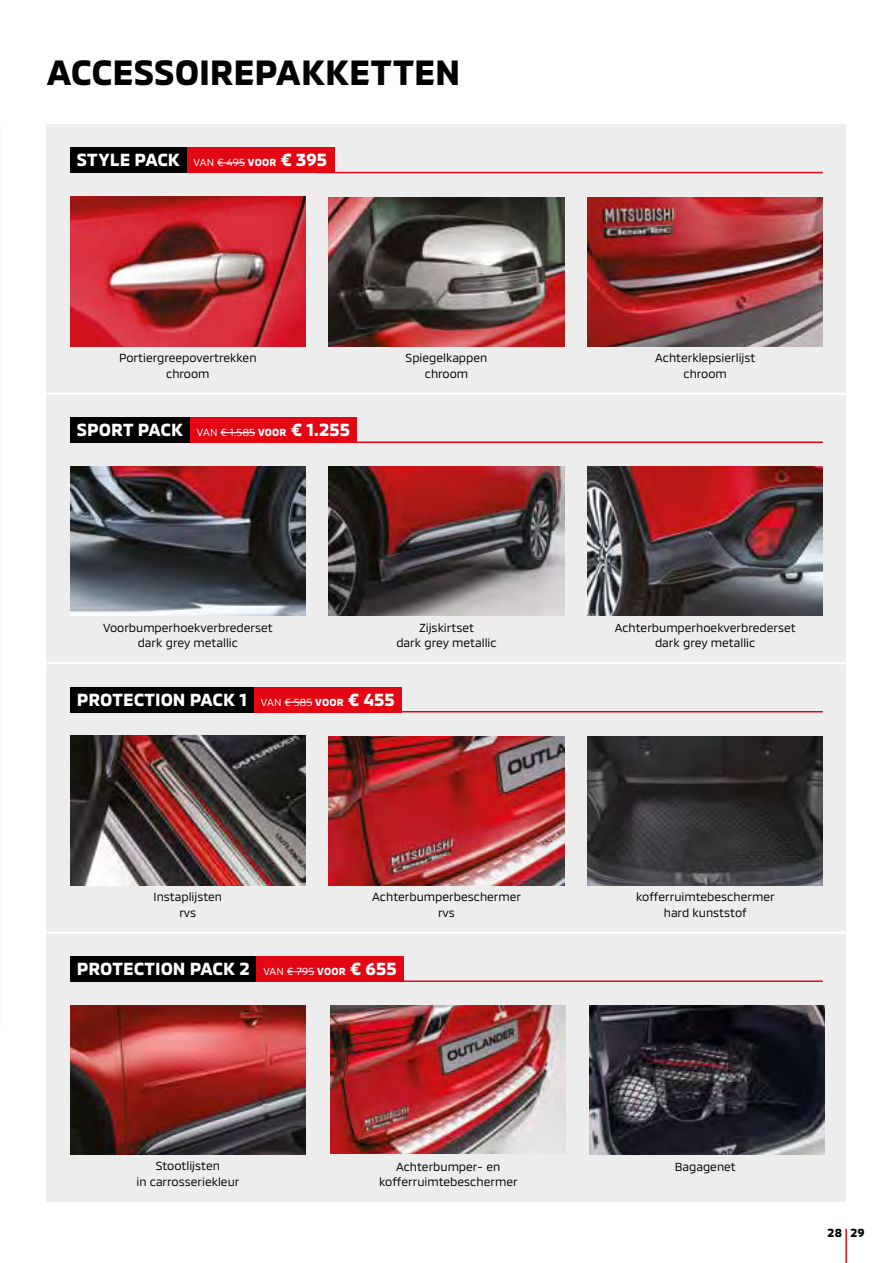
<style>
.page{position:relative;width:893px;height:1263px;background:#fff}
.page>*{position:absolute;margin:0;border:0;box-sizing:border-box;transform-origin:0 0}
.t1{font:700 36px "MMC";letter-spacing:-.005em;color:#000}
.t2{font:700 18px "MMC";letter-spacing:-.005em;color:#fff}
.t3{font:12px/15.9px "MMC";color:#000;text-align:center}
.t4{font:700 12px "MMC";color:#000}
.t5{font:10.5px "MMC";letter-spacing:.02em;color:#fff}
.s1{font-weight:700}
.s2{font-weight:700;font-size:18px}
</style>
<div class="page">
<div style="left:47px;top:124px;width:799px;height:1078px;background:#ededed"></div>
<hr style="left:47px;top:393px;width:799px;height:2px;background:#fff">
<hr style="left:47px;top:662px;width:799px;height:2px;background:#fff">
<hr style="left:47px;top:931px;width:799px;height:3px;background:#fff">
<img style="left:587px;top:736px;width:236px;height:149px">
<div style="left:70px;top:147px;width:117px;height:26px;background:#000"></div>
<div style="left:70px;top:417px;width:120px;height:26px;background:#000"></div>
<div style="left:70px;top:687px;width:184px;height:25px;background:#000"></div>
<div style="left:70px;top:956px;width:187px;height:26px;background:#000"></div>
<div style="left:187px;top:147px;width:147px;height:26px;background:#e30613"></div>
<svg style="left:217px;top:163px;width:28px;height:1px"></svg>
<div style="left:190px;top:417px;width:167px;height:26px;background:#e30613"></div>
<hr style="left:220px;top:432px;width:35px;height:1px;background:#fff">
<div style="left:254px;top:687px;width:147px;height:25px;background:#e30613"></div>
<svg style="left:284px;top:702px;width:28px;height:1px"></svg>
<div style="left:257px;top:956px;width:147px;height:26px;background:#e30613"></div>
<svg style="left:287px;top:971px;width:27px;height:1px"></svg>
<img style="left:70px;top:197px;width:235px;height:149px">
<img style="left:70px;top:466px;width:235px;height:150px">
<img style="left:70px;top:1005px;width:235px;height:149px">
<img style="left:70px;top:736px;width:235px;height:149px">
<img style="left:587px;top:197px;width:236px;height:149px">
<img style="left:587px;top:467px;width:236px;height:149px">
<img style="left:331px;top:1005px;width:235px;height:149px">
<img style="left:329px;top:197px;width:235px;height:149px">
<img style="left:329px;top:467px;width:235px;height:149px">
<img style="left:329px;top:736px;width:235px;height:149px">
<hr style="left:317px;top:172px;width:506px;height:1px;background:#e30613">
<hr style="left:317px;top:441px;width:506px;height:2px;background:#e30613">
<hr style="left:317px;top:711px;width:506px;height:1px;background:#e30613">
<hr style="left:317px;top:980px;width:506px;height:2px;background:#e30613">
<img style="left:589px;top:1005px;width:235px;height:149px">
<hr style="left:845px;top:1229px;width:2px;height:34px;background:#e30613">
<h1 class="t1" style="left:47px;top:44px;width:415px">ACCESSOIREPAKKETTEN</h1>
<h2 class="t2" style="left:77px;top:146px;width:104px">STYLE PACK</h2>
<p class="t5" style="left:194px;top:154px;width:135px">VAN € 495 <span class="s1">VOOR</span> <span class="s2">€ 395</span></p>
<p class="t3" style="left:119px;top:348px;width:139px">Portiergreepovertrekken chroom</p>
<h2 class="t2" style="left:77px;top:416px;width:108px">SPORT PACK</h2>
<p class="t5" style="left:197px;top:424px;width:155px">VAN € 1.585 <span class="s1">VOOR</span> <span class="s2">€ 1.255</span></p>
<p class="t3" style="left:406px;top:348px;width:83px">Spiegelkappen chroom</p>
<p class="t3" style="left:103px;top:618px;width:171px">Voorbumperhoekverbrederset dark grey metallic</p>
<p class="t3" style="left:396px;top:618px;width:102px">Zijskirtset<br>dark grey metallic</p>
<h2 class="t2" style="left:77px;top:685px;width:172px">PROTECTION PACK 1</h2>
<p class="t5" style="left:261px;top:693px;width:135px">VAN € 585 <span class="s1">VOOR</span> <span class="s2">€ 455</span></p>
<p class="t3" style="left:655px;top:348px;width:102px">Achterklepsierlijst chroom</p>
<p class="t3" style="left:615px;top:618px;width:183px">Achterbumperhoekverbrederset dark grey metallic</p>
<p class="t3" style="left:154px;top:887px;width:70px">Instaplijsten rvs</p>
<p class="t3" style="left:372px;top:887px;width:150px">Achterbumperbeschermer rvs</p>
<p class="t3" style="left:636px;top:887px;width:140px">kofferruimtebeschermer hard kunststof</p>
<h2 class="t2" style="left:77px;top:955px;width:174px">PROTECTION PACK 2</h2>
<p class="t5" style="left:263px;top:963px;width:135px">VAN € 795 <span class="s1">VOOR</span> <span class="s2">€ 655</span></p>
<p class="t3" style="left:137px;top:1157px;width:104px">Stootlijsten<br>in carrosseriekleur</p>
<p class="t3" style="left:379px;top:1157px;width:140px">Achterbumper- en kofferruimtebeschermer</p>
<p class="t3" style="left:675px;top:1157px;width:63px">Bagagenet</p>
<p class="t4" style="left:827px;top:1223px;width:39px">28 29</p>
</div>
